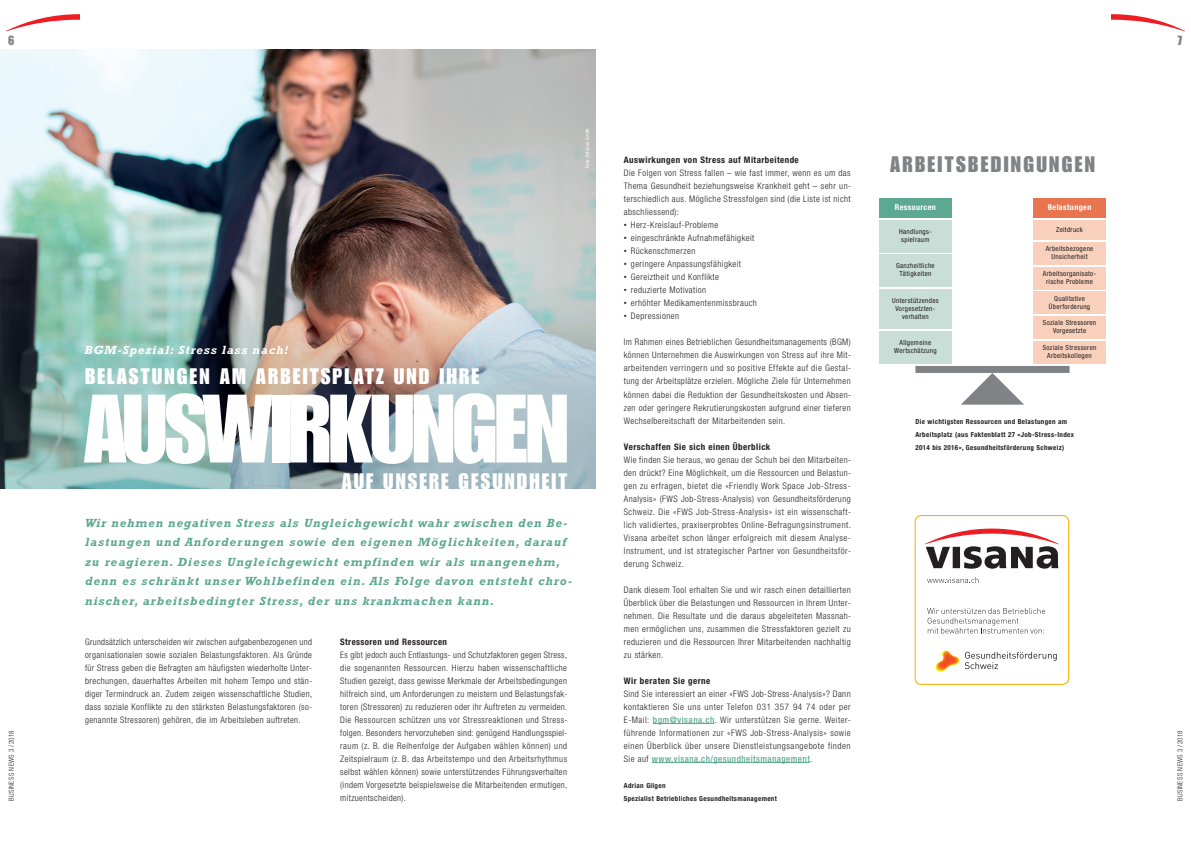
<style>
.page{position:relative;width:1191px;height:842px;background:#fff}
.page>*{position:absolute;margin:0;border:0;box-sizing:border-box;transform-origin:0 0}
.t1{font:95px "Impact";letter-spacing:-.035em;color:#fff}
.t2{font:22px "Impact";letter-spacing:.095em;color:#fff}
.t3{font:22px "Impact";letter-spacing:.105em;color:#808285}
.t4{font:13px "Impact";color:#808285}
.t5{font:italic 700 12px/19.5px "Rockwell";letter-spacing:.09em;color:#5ca891}
.t6{font:italic 700 12px "Rockwell";letter-spacing:.08em;color:#fff}
.t7{font:300 condensed 9px/13px "Helvetica Neue";letter-spacing:.05em;color:#231f20;text-align:justify}
.t8{font:700 condensed 9px "Helvetica Neue";letter-spacing:.05em;color:#231f20}
.t9{font:700 condensed 8.1px "Helvetica Neue";letter-spacing:.05em;color:#fff}
.t10{font:condensed 7px/8px "Helvetica Neue";letter-spacing:.05em;color:#231f20;text-align:center}
.t11{font:700 condensed 7px/13px "Helvetica Neue";letter-spacing:.05em;color:#231f20}
.t12{font:300 condensed 7px "Helvetica Neue";letter-spacing:.05em;color:#231f20}
.t13{font:condensed 5px "Helvetica Neue";letter-spacing:.05em;color:#fff}
.s1{font-weight:500;color:#5ca891}
</style>
<div class="page">
<svg style="left:6px;top:14px;width:73px;height:17px"></svg>
<img style="left:0;top:50px;width:595px;height:438px">
<svg style="left:1111px;top:14px;width:74px;height:17px"></svg>
<hr style="left:653px;top:723px;width:61px;height:1px;background:#5ca891">
<hr style="left:652px;top:762px;width:158px;height:1px;background:#5ca891">
<div style="left:879px;top:198px;width:72px;height:19px;background:#5ca891"></div>
<div style="left:879px;top:220px;width:72px;height:32px;background:#c8ded7"></div>
<div style="left:879px;top:255px;width:72px;height:32px;background:#c8ded7"></div>
<div style="left:879px;top:331px;width:72px;height:32px;background:#c8ded7"></div>
<div style="left:879px;top:289px;width:72px;height:40px;background:#c8ded7"></div>
<div style="left:1033px;top:198px;width:73px;height:19px;background:#e87450"></div>
<div style="left:1033px;top:220px;width:73px;height:20px;background:#f8d0bc"></div>
<div style="left:1033px;top:242px;width:73px;height:22px;background:#f8d0bc"></div>
<div style="left:915px;top:366px;width:154px;height:7px;background:#808285"></div>
<svg style="left:961px;top:373px;width:63px;height:32px"></svg>
<div style="left:1033px;top:267px;width:73px;height:22px;background:#f8d0bc"></div>
<div style="left:1033px;top:292px;width:73px;height:22px;background:#f8d0bc"></div>
<div style="left:1033px;top:316px;width:73px;height:22px;background:#f8d0bc"></div>
<div style="left:1033px;top:341px;width:73px;height:22px;background:#f8d0bc"></div>
<svg style="left:914px;top:515px;width:155px;height:170px"></svg>
<h3 class="t4" style="left:8px;top:35px;width:8px">6</h3>
<p class="t12" style="left:9px;top:801px;width:71px;rotate:-90deg">BUSINESS NEWS 3/2018</p>
<p class="t13" style="left:585px;top:168px;width:41px;rotate:-90deg">Foto: Alfonso Smith</p>
<h3 class="t6" style="left:84px;top:345px;width:205px">BGM-Spezial: Stress lass nach!</h3>
<h2 class="t2" style="left:85px;top:369px;width:396px">BELASTUNGEN AM ARBEITSPLATZ UND IHRE</h2>
<h1 class="t1" style="left:83px;top:395px;width:487px">AUSWIRKUNGEN</h1>
<h2 class="t2" style="left:342px;top:473px;width:227px">AUF UNSERE GESUNDHEIT</h2>
<p class="t5" style="left:85px;top:514px;width:488px">Wir nehmen negativen Stress als Ungleichgewicht wahr zwischen den Be&shy;lastungen und Anforderungen sowie den eigenen Möglichkeiten, darauf zu reagieren. Dieses Ungleichgewicht empfinden wir als unangenehm, denn es schränkt unser Wohlbefinden ein. Als Folge davon entsteht chro&shy;nischer, arbeitsbedingter Stress, der uns krankmachen kann.</p>
<p class="t7" style="left:85px;top:636px;width:229px">Grundsätzlich unterscheiden wir zwischen aufgabenbezogenen und organisationalen sowie sozialen Belastungsfaktoren. Als Gründe für Stress geben die Befragten am häufigsten wiederholte Unter&shy;brechungen, dauerhaftes Arbeiten mit hohem Tempo und stän&shy;diger Termindruck an. Zudem zeigen wissenschaftliche Studien, dass soziale Konflikte zu den stärksten Belastungsfaktoren (so&shy;genannte Stressoren) gehören, die im Arbeitsleben auftreten.</p>
<p class="t8" style="left:340px;top:638px;width:108px">Stressoren und Ressourcen</p>
<p class="t7" style="left:340px;top:649px;width:229px">Es gibt jedoch auch Entlastungs- und Schutzfaktoren gegen Stress, die sogenannten Ressourcen. Hierzu haben wissenschaftliche Studien gezeigt, dass gewisse Merkmale der Arbeitsbedingungen hilfreich sind, um Anforderungen zu meistern und Belastungsfak&shy;toren (Stressoren) zu reduzieren oder ihr Auftreten zu vermeiden.<br>Die Ressourcen schützen uns vor Stressreaktionen und Stress&shy;folgen. Besonders hervorzuheben sind: genügend Handlungsspiel&shy;raum (z. B. die Reihenfolge der Aufgaben wählen können) und Zeitspielraum (z. B. das Arbeitstempo und den Arbeitsrhythmus selbst wählen können) sowie unterstützendes Führungsverhalten (indem Vorgesetzte beispielsweise die Mitarbeitenden ermutigen, mitzuentscheiden).</p>
<p class="t8" style="left:624px;top:157px;width:176px">Auswirkungen von Stress auf Mitarbeitende</p>
<p class="t7" style="left:624px;top:168px;width:229px">Die Folgen von Stress fallen – wie fast immer, wenn es um das Thema Gesundheit beziehungsweise Krankheit geht – sehr un&shy;terschiedlich aus. Mögliche Stressfolgen sind (die Liste ist nicht abschliessend):</p>
<p class="t7" style="left:624px;top:220px;width:96px"><sup>•</sup> Herz-Kreislauf-Probleme</p>
<p class="t7" style="left:624px;top:233px;width:132px"><sup>•</sup> eingeschränkte Aufnahmefähigkeit</p>
<p class="t7" style="left:624px;top:246px;width:73px"><sup>•</sup> Rückenschmerzen</p>
<p class="t7" style="left:624px;top:259px;width:119px"><sup>•</sup> geringere Anpassungsfähigkeit</p>
<p class="t7" style="left:624px;top:272px;width:97px"><sup>•</sup> Gereiztheit und Konflikte</p>
<p class="t7" style="left:624px;top:285px;width:84px"><sup>•</sup> reduzierte Motivation</p>
<p class="t7" style="left:624px;top:298px;width:135px"><sup>•</sup> erhöhter Medikamentenmissbrauch</p>
<p class="t7" style="left:624px;top:311px;width:57px"><sup>•</sup> Depressionen</p>
<p class="t7" style="left:624px;top:337px;width:229px">Im Rahmen eines Betrieblichen Gesundheitsmanagements (BGM) können Unternehmen die Auswirkungen von Stress auf ihre Mit&shy;arbeitenden verringern und so positive Effekte auf die Gestal&shy;tung der Arbeitsplätze erzielen. Mögliche Ziele für Unternehmen können dabei die Reduktion der Gesundheitskosten und Absen&shy;zen oder geringere Rekrutierungskosten aufgrund einer tieferen Wechselbereitschaft der Mitarbeitenden sein.</p>
<p class="t8" style="left:624px;top:443px;width:148px">Verschaffen Sie sich einen Überblick</p>
<p class="t7" style="left:624px;top:454px;width:229px">Wie finden Sie heraus, wo genau der Schuh bei den Mitarbeiten&shy;den drückt? Eine Möglichkeit, um die Ressourcen und Belastun&shy;gen zu erfragen, bietet die «Friendly Work Space Job-Stress-Analysis» (FWS Job-Stress-Analysis) von Gesundheitsförderung Schweiz. Die «FWS Job-Stress-Analysis» ist ein wissenschaft&shy;lich validiertes, praxiserprobtes Online-Befragungsinstrument.<br>Visana arbeitet schon länger erfolgreich mit diesem Analyse-Instrument, und ist strategischer Partner von Gesundheitsför&shy;derung Schweiz.</p>
<p class="t7" style="left:624px;top:584px;width:229px">Dank diesem Tool erhalten Sie und wir rasch einen detaillierten Überblick über die Belastungen und Ressourcen in Ihrem Unter&shy;nehmen. Die Resultate und die daraus abgeleiteten Massnah&shy;men ermöglichen uns, zusammen die Stressfaktoren gezielt zu reduzieren und die Ressourcen Ihrer Mitarbeitenden nachhaltig zu stärken.</p>
<p class="t8" style="left:624px;top:677px;width:88px">Wir beraten Sie gerne</p>
<p class="t7" style="left:624px;top:688px;width:228px">Sind Sie interessiert an einer «FWS Job-Stress-Analysis»? Dann kontaktieren Sie uns unter Telefon 031 357 94 74 oder per E-Mail: <span class="s1">bgm@visana.ch</span>. Wir unterstützen Sie gerne. Weiter&shy;führende Informationen zur «FWS Job-Stress-Analysis» sowie einen Überblick über unsere Dienstleistungsangebote finden Sie auf <span class="s1">www.visana.ch/gesundheitsmanagement</span>.</p>
<p class="t11" style="left:624px;top:779px;width:154px">Adrian Gilgen<br>Spezialist Betriebliches Gesundheitsmanagement</p>
<h2 class="t3" style="left:890px;top:157px;width:206px">ARBEITSBEDINGUNGEN</h2>
<p class="t9" style="left:895px;top:204px;width:42px">Ressourcen</p>
<p class="t10" style="left:899px;top:228px;width:34px">Handlungs&shy;spielraum</p>
<p class="t10" style="left:896px;top:263px;width:40px">Ganzheitliche<br>Tätigkeiten</p>
<p class="t9" style="left:1047px;top:204px;width:45px">Belastungen</p>
<p class="t10" style="left:1056px;top:226px;width:28px">Zeitdruck</p>
<p class="t10" style="left:1045px;top:245px;width:49px">Arbeitsbezogene<br>Unsicherheit</p>
<p class="t10" style="left:1042px;top:270px;width:55px">Arbeitsorganisato&shy;rische Probleme</p>
<p class="t10" style="left:1049px;top:295px;width:43px">Qualitative<br>Überforderung</p>
<p class="t10" style="left:1043px;top:319px;width:55px">Soziale Stressoren<br>Vorgesetzte</p>
<p class="t10" style="left:1042px;top:344px;width:55px">Soziale Stressoren<br>Arbeitskollegen</p>
<p class="t10" style="left:892px;top:297px;width:48px">Unterstützendes<br>Vorgesetzten&shy;verhalten</p>
<p class="t10" style="left:894px;top:339px;width:44px">Allgemeine<br>Wertschätzung</p>
<p class="t11" style="left:915px;top:415px;width:160px">Die wichtigsten Ressourcen und Belastungen am<br>Arbeitsplatz (aus Faktenblatt 27 «Job-Stress-Index<br>2014 bis 2016», Gesundheitsförderung Schweiz)</p>
<h3 class="t4" style="left:1177px;top:35px;width:6px">7</h3>
<p class="t12" style="left:1177px;top:801px;width:71px;rotate:-90deg">BUSINESS NEWS 3/2018</p>
</div>
